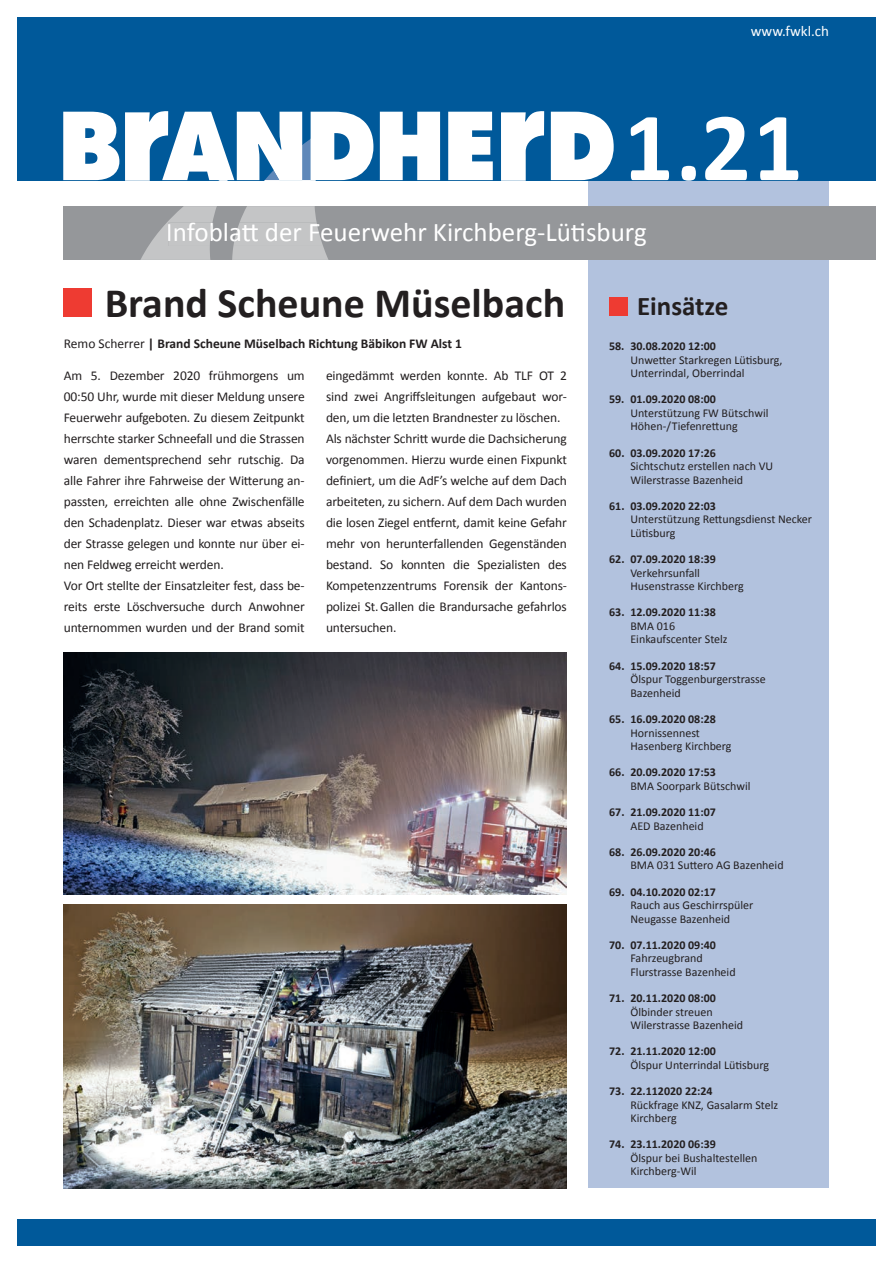
<style>
.page{position:relative;width:893px;height:1263px;background:#fff}
.page>*{position:absolute;margin:0;border:0;box-sizing:border-box;transform-origin:0 0}
.t1{font:700 98.55px "Calibri";color:#fff}
.t2{font:700 42px "Calibri";color:#231f20}
.t3{font:27px "Calibri";color:#fff}
.t4{font:700 27px "Calibri";color:#231f20}
.t5{font:15px "Calibri";color:#fff}
.t6{font:13.5px/21px "Calibri";letter-spacing:-.01em;color:#231f20}
.t7{font:700 13.5px "Calibri";color:#231f20}
.t8{font:12px/13.5px "Calibri";color:#231f20}
.t9{font:700 12px "Calibri";color:#231f20}
.s1{font-weight:400}
</style>
<div class="page">
<div style="left:17px;top:1219px;width:859px;height:27px;background:#00599a"></div>
<div style="left:588px;top:26px;width:241px;height:1162px;background:#b2c2de"></div>
<div style="left:17px;top:17px;width:859px;height:163px;background:#00599a"></div>
<div style="left:64px;top:206px;width:812px;height:54px;background:#95979a"></div>
<svg style="left:63px;top:112px;width:56px;height:68px;background:#dbe7f0"></svg>
<svg style="left:380px;top:112px;width:60px;height:68px"></svg>
<svg style="left:448px;top:112px;width:45px;height:68px;background:#e1ebf3"></svg>
<svg style="left:551px;top:112px;width:63px;height:68px"></svg>
<svg style="left:501px;top:111px;width:43px;height:70px"></svg>
<svg style="left:125px;top:111px;width:248px;height:149px"></svg>
<div style="left:64px;top:288px;width:28px;height:29px;background:#ee3b32"></div>
<div style="left:609px;top:297px;width:19px;height:18px;background:#ee3b32"></div>
<img style="left:64px;top:653px;width:503px;height:241px">
<img style="left:64px;top:905px;width:503px;height:283px">
<p class="t5" style="left:751px;top:22px;width:80px">www.fwkl.ch</p>
<h1 class="t1" style="left:624px;top:86px;width:181px">1.21</h1>
<h3 class="t3" style="left:166px;top:215px;width:482px">Infoblatt der Feuerwehr Kirchberg-Lütisburg</h3>
<h2 class="t2" style="left:105px;top:277px;width:462px">Brand Scheune Müselbach</h2>
<h3 class="t4" style="left:637px;top:290px;width:93px">Einsätze</h3>
<p class="t9" style="left:609px;top:339px;width:108px">58. 30.08.2020 12:00</p>
<p class="t8" style="left:630px;top:352px;width:154px">Unwetter Starkregen Lütisburg,<br>Unterrindal, Oberrindal</p>
<p class="t9" style="left:609px;top:392px;width:108px">59. 01.09.2020 08:00</p>
<p class="t8" style="left:630px;top:406px;width:140px">Unterstützung FW Bütschwil<br>Höhen-/Tiefenrettung</p>
<p class="t9" style="left:609px;top:445px;width:108px">60. 03.09.2020 17:26</p>
<p class="t8" style="left:630px;top:459px;width:144px">Sichtschutz erstellen nach VU<br>Wilerstrasse Bazenheid</p>
<p class="t9" style="left:609px;top:498px;width:108px">61. 03.09.2020 22:03</p>
<p class="t8" style="left:630px;top:512px;width:183px">Unterstützung Rettungsdienst Necker<br>Lütisburg</p>
<p class="t9" style="left:609px;top:552px;width:108px">62. 07.09.2020 18:39</p>
<p class="t8" style="left:630px;top:565px;width:115px">Verkehrsunfall<br>Husenstrasse Kirchberg</p>
<p class="t9" style="left:609px;top:605px;width:108px">63. 12.09.2020 11:38</p>
<p class="t8" style="left:630px;top:619px;width:99px">BMA 016<br>Einkaufscenter Stelz</p>
<p class="t9" style="left:609px;top:658px;width:108px">64. 15.09.2020 18:57</p>
<p class="t8" style="left:630px;top:672px;width:137px">Ölspur Toggenburgerstrasse<br>Bazenheid</p>
<p class="t9" style="left:609px;top:712px;width:108px">65. 16.09.2020 08:28</p>
<p class="t8" style="left:630px;top:725px;width:103px">Hornissennest<br>Hasenberg Kirchberg</p>
<p class="t9" style="left:609px;top:765px;width:108px">66. 20.09.2020 17:53</p>
<p class="t8" style="left:630px;top:778px;width:122px">BMA Soorpark Bütschwil</p>
<p class="t9" style="left:609px;top:805px;width:108px">67. 21.09.2020 11:07</p>
<p class="t8" style="left:630px;top:818px;width:75px">AED Bazenheid</p>
<p class="t9" style="left:609px;top:844px;width:108px">68. 26.09.2020 20:46</p>
<p class="t8" style="left:630px;top:858px;width:155px">BMA 031 Suttero AG Bazenheid</p>
<p class="t9" style="left:609px;top:884px;width:108px">69. 04.10.2020 02:17</p>
<p class="t8" style="left:630px;top:898px;width:124px">Rauch aus Geschirrspüler<br>Neugasse Bazenheid</p>
<p class="t9" style="left:609px;top:937px;width:108px">70. 07.11.2020 09:40</p>
<p class="t8" style="left:630px;top:951px;width:107px">Fahrzeugbrand<br>Flurstrasse Bazenheid</p>
<p class="t9" style="left:609px;top:991px;width:108px">71. 20.11.2020 08:00</p>
<p class="t8" style="left:630px;top:1004px;width:114px">Ölbinder streuen<br>Wilerstrasse Bazenheid</p>
<p class="t9" style="left:609px;top:1044px;width:108px">72. 21.11.2020 12:00</p>
<p class="t8" style="left:630px;top:1057px;width:140px">Ölspur Unterrindal Lütisburg</p>
<p class="t9" style="left:609px;top:1084px;width:105px">73. 22.112020 22:24</p>
<p class="t8" style="left:630px;top:1097px;width:149px">Rückfrage KNZ, Gasalarm Stelz<br>Kirchberg</p>
<p class="t9" style="left:609px;top:1137px;width:108px">74. 23.11.2020 06:39</p>
<p class="t8" style="left:630px;top:1150px;width:129px">Ölspur bei Bushaltestellen<br>Kirchberg-Wil</p>
<p class="t7" style="left:64px;top:335px;width:400px"><span class="s1">Remo Scherrer</span> | Brand Scheune Müselbach Richtung Bäbikon FW Alst 1</p>
<p class="t6" style="left:64px;top:364px;width:242px">Am 5. Dezember 2020 frühmorgens um 00:50 Uhr, wurde mit dieser Meldung unsere Feuerwehr aufgeboten. Zu diesem Zeitpunkt herrschte starker Schneefall und die Strassen waren dementsprechend sehr rutschig. Da alle Fahrer ihre Fahrweise der Witterung an&shy;passten, erreichten alle ohne Zwischenfälle den Schadenplatz. Dieser war etwas abseits der Strasse gelegen und konnte nur über ei&shy;nen Feldweg erreicht werden.<br>Vor Ort stellte der Einsatzleiter fest, dass be&shy;reits erste Löschversuche durch Anwohner unternommen wurden und der Brand somit</p>
<p class="t6" style="left:326px;top:364px;width:242px">eingedämmt werden konnte. Ab TLF OT 2 sind zwei Angriffsleitungen aufgebaut wor&shy;den, um die letzten Brandnester zu löschen.<br>Als nächster Schritt wurde die Dachsicherung vorgenommen. Hierzu wurde einen Fixpunkt definiert, um die AdF’s welche auf dem Dach arbeiteten, zu sichern. Auf dem Dach wurden die losen Ziegel entfernt, damit keine Gefahr mehr von herunterfallenden Gegenständen bestand. So konnten die Spezialisten des Kompetenzzentrums Forensik der Kantons&shy;polizei St.Gallen die Brandursache gefahrlos untersuchen.</p>
</div>
